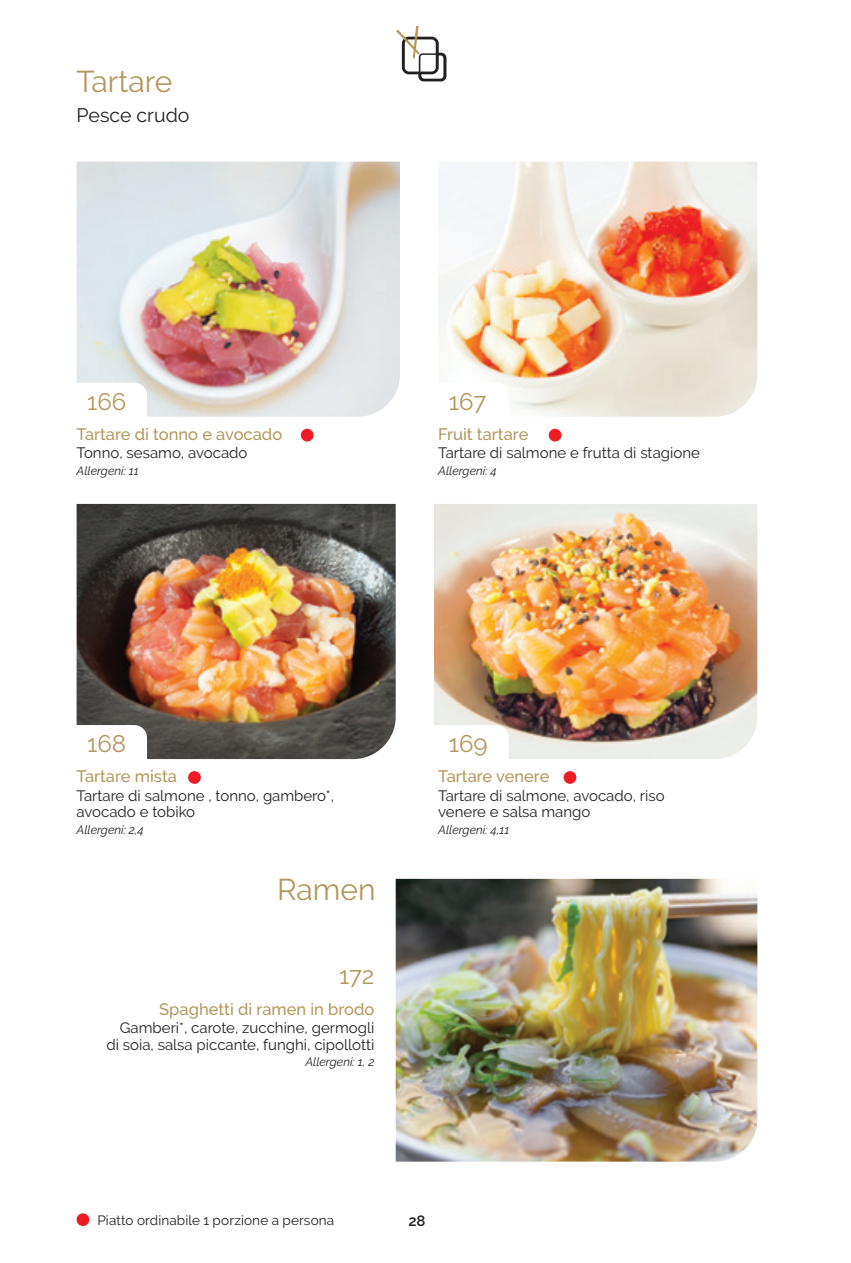
<style>
.page{position:relative;width:851px;height:1263px;background:#fff}
.page>*{position:absolute;margin:0;border:0;box-sizing:border-box;transform-origin:0 0}
.t1{font:30px "Raleway";color:#b3975c}
.t2{font:24px "Raleway";color:#b3975c}
.t3{font:19.5px "Raleway";color:#231f20}
.t4{font:500 16.5px "Raleway";color:#b3975c}
.t5{font:15px/16.5px "Raleway";color:#231f20}
.t6{font:600 15px "Raleway";color:#231f20}
.t7{font:13.5px "Raleway";letter-spacing:.01em;color:#231f20}
.t8{font:italic 12px "Raleway";color:#231f20}
</style>
<div class="page">
<img style="left:439px;top:162px;width:318px;height:255px">
<img style="left:77px;top:504px;width:318px;height:255px">
<img style="left:434px;top:504px;width:323px;height:255px">
<svg style="left:439px;top:383px;width:69px;height:34px"></svg>
<svg style="left:77px;top:725px;width:70px;height:34px"></svg>
<div style="left:188px;top:771px;width:13px;height:13px;background:#ee1d23;border-radius:50%"></div>
<div style="left:548px;top:429px;width:13px;height:12px;background:#ee1d23;border-radius:50%"></div>
<div style="left:77px;top:1213px;width:12px;height:13px;background:#ee1d23;border-radius:50%"></div>
<img style="left:77px;top:162px;width:323px;height:255px">
<div style="left:301px;top:429px;width:12px;height:12px;background:#ee1d23;border-radius:50%"></div>
<svg style="left:77px;top:383px;width:70px;height:34px"></svg>
<svg style="left:434px;top:725px;width:74px;height:34px"></svg>
<div style="left:563px;top:771px;width:13px;height:13px;background:#ee1d23;border-radius:50%"></div>
<img style="left:395px;top:879px;width:362px;height:282px">
<svg style="left:396px;top:26px;width:51px;height:57px"></svg>
<p class="t1" style="left:77px;top:64px;width:97px">Tartare</p>
<p class="t3" style="left:77px;top:104px;width:114px">Pesce crudo</p>
<p class="t2" style="left:87px;top:387px;width:41px">166</p>
<p class="t4" style="left:77px;top:425px;width:207px">Tartare di tonno e avocado</p>
<p class="t5" style="left:77px;top:445px;width:172px">Tonno, sesamo, avocado</p>
<p class="t8" style="left:77px;top:464px;width:64px">Allergeni: 11</p>
<p class="t2" style="left:449px;top:387px;width:39px">167</p>
<p class="t4" style="left:438px;top:425px;width:92px">Fruit tartare</p>
<p class="t5" style="left:438px;top:445px;width:263px">Tartare di salmone e frutta di stagione</p>
<p class="t8" style="left:438px;top:464px;width:60px">Allergeni: 4</p>
<p class="t2" style="left:87px;top:729px;width:40px">168</p>
<p class="t4" style="left:77px;top:767px;width:102px">Tartare mista</p>
<p class="t5" style="left:77px;top:787px;width:259px">Tartare di salmone , tonno, gambero*, avocado e tobiko</p>
<p class="t8" style="left:77px;top:822px;width:69px">Allergeni: 2,4</p>
<p class="t1" style="left:277px;top:872px;width:100px">Ramen</p>
<p class="t2" style="left:339px;top:962px;width:37px">172</p>
<p class="t4" style="left:159px;top:999px;width:217px">Spaghetti di ramen in brodo</p>
<p class="t5" style="left:106px;top:1019px;width:269px;text-align:right">Gamberi*, carote, zucchine, germogli di soia, salsa piccante, funghi, cipollotti</p>
<p class="t8" style="left:305px;top:1055px;width:70px">Allergeni: 1, 2</p>
<p class="t2" style="left:449px;top:729px;width:40px">169</p>
<p class="t4" style="left:438px;top:767px;width:113px">Tartare venere</p>
<p class="t5" style="left:438px;top:787px;width:228px">Tartare di salmone, avocado, riso venere e salsa mango</p>
<p class="t8" style="left:438px;top:822px;width:73px">Allergeni: 4,11</p>
<p class="t7" style="left:97px;top:1212px;width:238px">Piatto ordinabile 1 porzione a persona</p>
<p class="t6" style="left:408px;top:1212px;width:19px">28</p>
</div>
